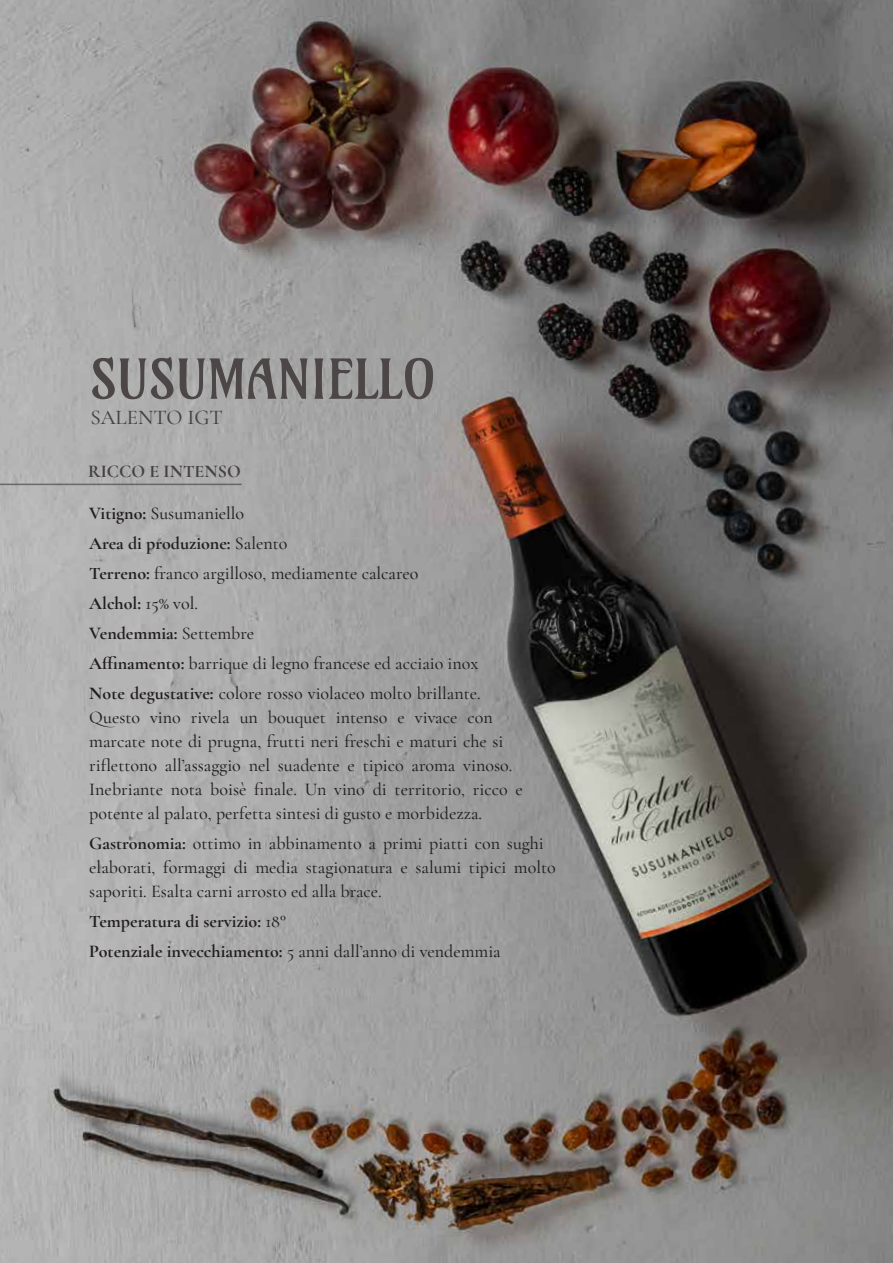
<style>
.page{position:relative;width:893px;height:1263px;background:#fff}
.page>*{position:absolute;margin:0;border:0;box-sizing:border-box;transform-origin:0 0}
.t1{font:54px "Amarante";color:#4c4646}
.t2{font:500 21px "Cormorant Garamond";color:#444043}
.t3{font:500 18px/24px "Cormorant Garamond";color:#231f20}
.t4{font:700 18px "Cormorant Garamond";color:#231f20}
.t5{font:700 18px "Cormorant Garamond";color:#444043}
.s1{font-weight:700}
.s2{font-weight:500}
</style>
<div class="page">
<img style="left:0;top:0;width:893px;height:1263px">
<hr style="left:0;top:484px;width:242px;height:1px;background:#444043">
<p class="t1" style="left:89px;top:345px;width:349px">SUSUMANIELLO</p>
<p class="t2" style="left:90px;top:405px;width:134px">SALENTO IGT</p>
<p class="t5" style="left:88px;top:460px;width:154px">RICCO E INTENSO</p>
<p class="t3" style="left:89px;top:501px;width:156px"><span class="s1">Vitigno:</span> Susumaniello</p>
<p class="t4" style="left:89px;top:532px;width:200px">Area di produzione: <span class="s2">Salento</span></p>
<p class="t3" style="left:89px;top:561px;width:331px"><span class="s1">Terreno:</span> franco argilloso, mediamente calcareo</p>
<p class="t4" style="left:89px;top:592px;width:110px">Alchol: <span class="s2">15% vol.</span></p>
<p class="t4" style="left:89px;top:622px;width:166px">Vendemmia: <span class="s2">Settembre</span></p>
<p class="t3" style="left:89px;top:651px;width:391px"><span class="s1">Affinamento:</span> barrique di legno francese ed acciaio inox</p>
<p class="t3" style="left:89px;top:681px;width:435px"><span class="s1">Note degustative:</span> colore rosso violaceo molto brillante.<br>Questo vino rivela un bouquet intenso e vivace con marcate note di prugna, frutti neri freschi e maturi che si riflettono all’assaggio nel suadente e tipico aroma vinoso.<br>Inebriante nota boisè finale. Un vino di territorio, ricco e potente al palato, perfetta sintesi di gusto e morbidezza.</p>
<p class="t3" style="left:89px;top:831px;width:468px"><span class="s1">Gastronomia:</span> ottimo in abbinamento a primi piatti con sughi elaborati, formaggi di media stagionatura e salumi tipici molto saporiti. Esalta carni arrosto ed alla brace.</p>
<p class="t4" style="left:89px;top:910px;width:198px">Temperatura di servizio: <span class="s2">18°</span></p>
<p class="t4" style="left:89px;top:940px;width:413px">Potenziale invecchiamento: <span class="s2">5 anni dall’anno di vendemmia</span></p>
</div>
